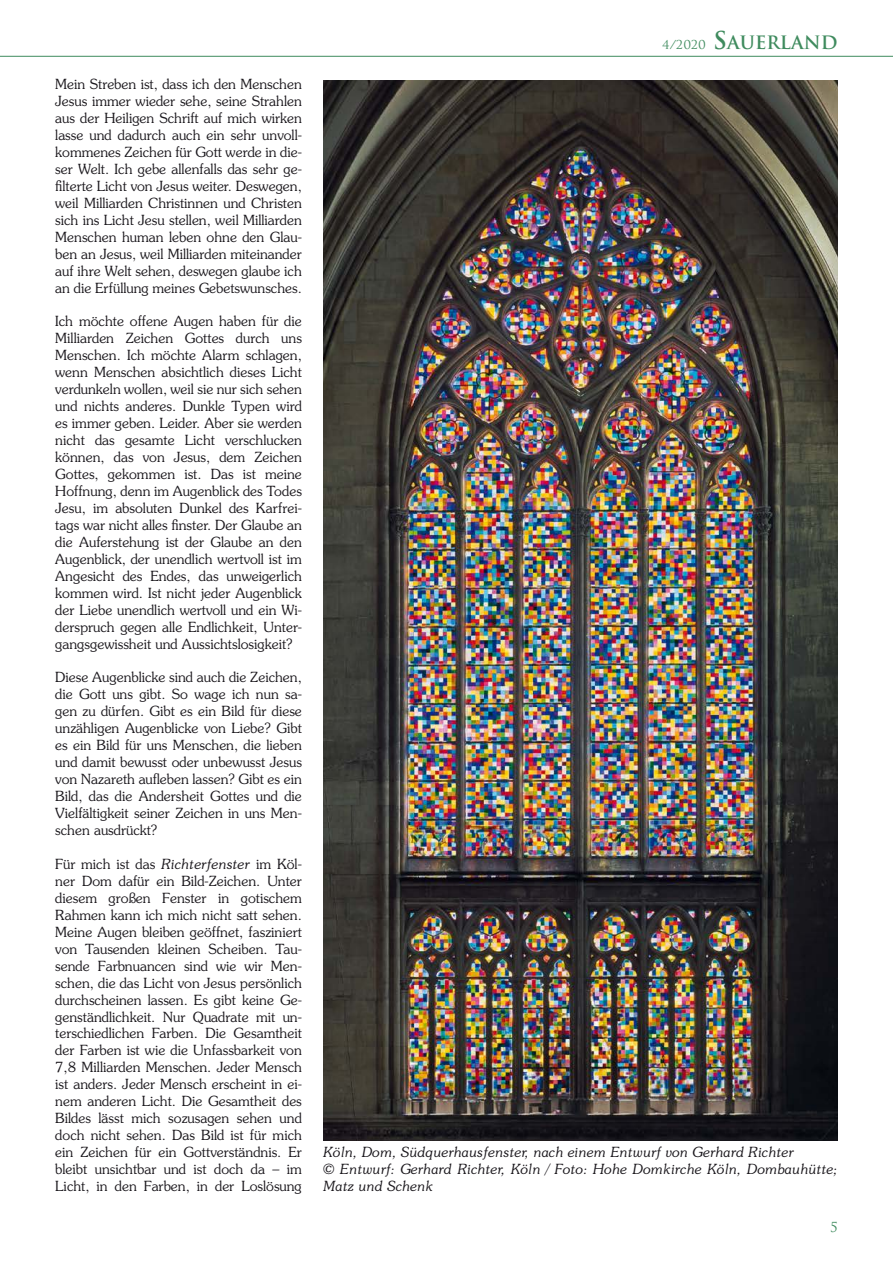
<style>
.page{position:relative;width:893px;height:1263px;background:#fff}
.page>*{position:absolute;margin:0;border:0;box-sizing:border-box;transform-origin:0 0}
.t1{font:700 18px "Trajan";color:#3f8b5e}
.t2{font:300 13.95px/17px "Souvenir";color:#1a171c;text-align:justify}
.t3{font:italic 300 13.95px/17px "Souvenir";color:#1a171c}
.t4{font:13.5px "Trajan";color:#3f8b5e}
.s1{font-style:italic}
.s2{font-weight:400;font-size:12px}
.s3{font-size:24px}
</style>
<div class="page">
<hr style="left:0;top:56px;width:893px;height:1px;background:#3f8b5e">
<img style="left:323px;top:81px;width:515px;height:1059px">
<p class="t2" style="left:55px;top:76px;width:248px">Mein Streben ist, dass ich den Menschen Jesus immer wieder sehe, seine Strahlen aus der Heiligen Schrift auf mich wirken lasse und dadurch auch ein sehr unvoll&shy;kommenes Zeichen für Gott werde in die&shy;ser Welt. Ich gebe allenfalls das sehr ge&shy;filterte Licht von Jesus weiter. Deswegen, weil Milliarden Christinnen und Christen sich ins Licht Jesu stellen, weil Milliarden Menschen human leben ohne den Glau&shy;ben an Jesus, weil Milliarden miteinander auf ihre Welt sehen, deswegen glaube ich an die Erfüllung meines Gebetswunsches.</p>
<p class="t2" style="left:55px;top:313px;width:248px">Ich möchte offene Augen haben für die Milliarden Zeichen Gottes durch uns Menschen. Ich möchte Alarm schlagen, wenn Menschen absichtlich dieses Licht verdunkeln wollen, weil sie nur sich sehen und nichts anderes. Dunkle Typen wird es immer geben. Leider. Aber sie werden nicht das gesamte Licht verschlucken können, das von Jesus, dem Zeichen Gottes, gekommen ist. Das ist meine Hoffnung, denn im Augenblick des Todes Jesu, im absoluten Dunkel des Karfrei&shy;tags war nicht alles finster. Der Glaube an die Auferstehung ist der Glaube an den Augenblick, der unendlich wertvoll ist im Angesicht des Endes, das unweigerlich kommen wird. Ist nicht jeder Augenblick der Liebe unendlich wertvoll und ein Wi&shy;derspruch gegen alle Endlichkeit, Unter&shy;gangsgewissheit und Aussichtslosigkeit?</p>
<p class="t2" style="left:55px;top:669px;width:248px">Diese Augenblicke sind auch die Zeichen, die Gott uns gibt. So wage ich nun sa&shy;gen zu dürfen. Gibt es ein Bild für diese unzähligen Augenblicke von Liebe? Gibt es ein Bild für uns Menschen, die lieben und damit bewusst oder unbewusst Jesus von Nazareth aufleben lassen? Gibt es ein Bild, das die Andersheit Gottes und die Vielfältigkeit seiner Zeichen in uns Men&shy;schen ausdrückt?</p>
<p class="t2" style="left:55px;top:855px;width:248px">Für mich ist das <span class="s1">Richterfenster</span> im Köl&shy;ner Dom dafür ein Bild-Zeichen. Unter diesem großen Fenster in gotischem Rahmen kann ich mich nicht satt sehen.<br>Meine Augen bleiben geöffnet, fasziniert von Tausenden kleinen Scheiben. Tau&shy;sende Farbnuancen sind wie wir Men&shy;schen, die das Licht von Jesus persönlich durchscheinen lassen. Es gibt keine Ge&shy;genständlichkeit. Nur Quadrate mit un&shy;terschiedlichen Farben. Die Gesamtheit der Farben ist wie die Unfassbarkeit von 7,8 Milliarden Menschen. Jeder Mensch ist anders. Jeder Mensch erscheint in ei&shy;nem anderen Licht. Die Gesamtheit des Bildes lässt mich sozusagen sehen und doch nicht sehen. Das Bild ist für mich ein Zeichen für ein Gottverständnis. Er bleibt unsichtbar und ist doch da – im Licht, in den Farben, in der Loslösung</p>
<p class="t1" style="left:662px;top:32px;width:177px"><span class="s2">4/2020</span> <span class="s3">S</span>AUERLAND</p>
<p class="t3" style="left:323px;top:1144px;width:516px">Köln, Dom, Südquerhausfenster, nach einem Entwurf von Gerhard Richter<br>© Entwurf: Gerhard Richter, Köln / Foto: Hohe Domkirche Köln, Dombauhütte;<br>Matz und Schenk</p>
<p class="t4" style="left:830px;top:1219px;width:9px">5</p>
</div>
